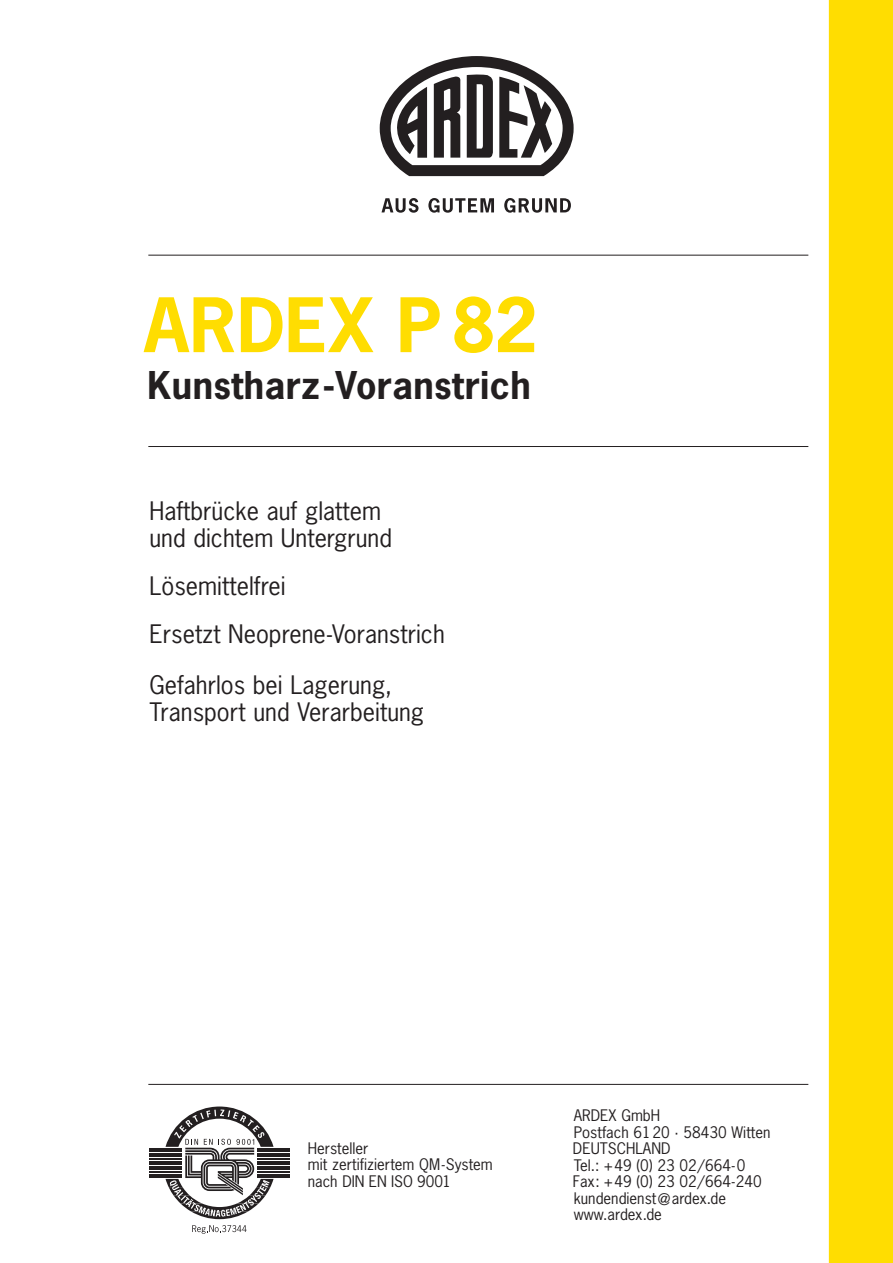
<style>
.page{position:relative;width:893px;height:1263px;background:#fff}
.page>*{position:absolute;margin:0;border:0;box-sizing:border-box;transform-origin:0 0}
.t1{font:700 70.5px "News Gothic";letter-spacing:.01em;color:#ffdd01}
.t2{font:700 36px "News Gothic";letter-spacing:.01em;color:#231f20}
.t3{font:24px/27px "News Gothic";color:#231f20}
.t4{font:15px/16.5px "News Gothic";color:#231f20}
</style>
<div class="page">
<div style="left:829px;top:0;width:64px;height:1263px;background:#ffdd01"></div>
<hr style="left:148px;top:1084px;width:660px;height:1px;background:#231f20">
<hr style="left:148px;top:255px;width:660px;height:1px;background:#231f20">
<hr style="left:148px;top:446px;width:660px;height:1px;background:#231f20">
<svg style="left:192px;top:1225px;width:55px;height:9px"></svg>
<hr style="left:150px;top:1148px;width:32px;height:1px;background:#231f20">
<hr style="left:257px;top:1148px;width:32px;height:1px;background:#231f20">
<hr style="left:150px;top:1150px;width:32px;height:2px;background:#231f20">
<hr style="left:257px;top:1150px;width:32px;height:2px;background:#231f20">
<hr style="left:150px;top:1153px;width:32px;height:1px;background:#231f20">
<hr style="left:257px;top:1153px;width:32px;height:1px;background:#231f20">
<hr style="left:150px;top:1155px;width:32px;height:2px;background:#231f20">
<hr style="left:257px;top:1155px;width:32px;height:2px;background:#231f20">
<hr style="left:150px;top:1158px;width:32px;height:2px;background:#231f20">
<hr style="left:257px;top:1158px;width:32px;height:2px;background:#231f20">
<hr style="left:150px;top:1161px;width:32px;height:1px;background:#231f20">
<hr style="left:257px;top:1161px;width:32px;height:1px;background:#231f20">
<hr style="left:150px;top:1163px;width:32px;height:2px;background:#231f20">
<hr style="left:257px;top:1163px;width:32px;height:2px;background:#231f20">
<hr style="left:150px;top:1166px;width:32px;height:1px;background:#231f20">
<hr style="left:257px;top:1166px;width:32px;height:1px;background:#231f20">
<hr style="left:150px;top:1168px;width:32px;height:2px;background:#231f20">
<hr style="left:257px;top:1168px;width:32px;height:2px;background:#231f20">
<hr style="left:150px;top:1171px;width:32px;height:2px;background:#231f20">
<hr style="left:257px;top:1171px;width:32px;height:2px;background:#231f20">
<hr style="left:150px;top:1174px;width:32px;height:1px;background:#231f20">
<hr style="left:257px;top:1174px;width:32px;height:1px;background:#231f20">
<hr style="left:150px;top:1176px;width:32px;height:2px;background:#231f20">
<hr style="left:257px;top:1176px;width:32px;height:2px;background:#231f20">
<svg style="left:166px;top:1106px;width:108px;height:113px"></svg>
<svg style="left:380px;top:56px;width:194px;height:120px"></svg>
<svg style="left:381px;top:198px;width:38px;height:15px"></svg>
<svg style="left:428px;top:198px;width:66px;height:15px"></svg>
<svg style="left:504px;top:198px;width:67px;height:15px"></svg>
<h1 class="t1" style="left:144px;top:287px;width:395px">ARDEX P82</h1>
<h2 class="t2" style="left:148px;top:366px;width:385px">Kunstharz-Voranstrich</h2>
<h3 class="t3" style="left:149px;top:498px;width:244px">Haftbrücke auf glattem und dichtem Untergrund</h3>
<h3 class="t3" style="left:149px;top:562px;width:297px;line-height:48px">Lösemittelfrei<br>Ersetzt Neoprene-Voranstrich</h3>
<h3 class="t3" style="left:149px;top:672px;width:276px">Gefahrlos bei Lagerung,<br>Transport und Verarbeitung</h3>
<p class="t4" style="left:308px;top:1140px;width:186px">Hersteller<br>mit zertifiziertem QM-System nach DIN EN ISO 9001</p>
<p class="t4" style="left:573px;top:1108px;width:199px">ARDEX GmbH<br>Postfach 6120 · 58430 Witten<br>DEUTSCHLAND<br>Tel.: +49 (0) 23 02/664-0<br>Fax: +49 (0) 23 02/664-240 kundendienst@ardex.de www.ardex.de</p>
</div>
